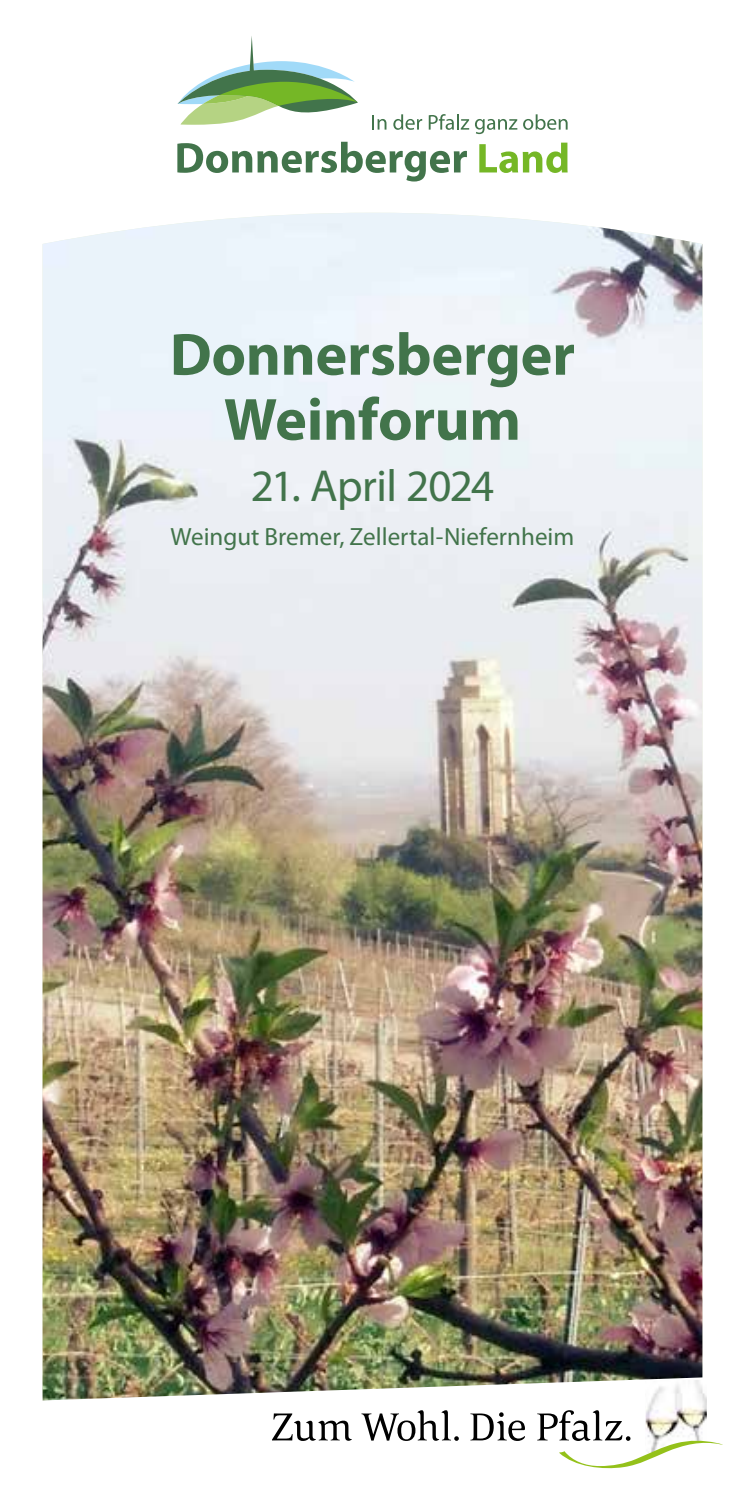
<style>
.page{position:relative;width:745px;height:1489px;background:#fff}
.page>*{position:absolute;margin:0;border:0;box-sizing:border-box;transform-origin:0 0}
.t1{font:700 60px/65px "Myriad Pro";letter-spacing:-.005em;color:#42744b;text-align:center}
.t2{font:45px "Myriad Pro";letter-spacing:-.02em;color:#42744b}
.t3{font:25px "Myriad Pro";color:#42744b}
</style>
<div class="page">
<img style="left:43px;top:213px;width:659px;height:1162px">
<svg style="left:372px;top:115px;width:14px;height:15px"></svg>
<svg style="left:393px;top:114px;width:29px;height:16px"></svg>
<svg style="left:428px;top:114px;width:139px;height:20px"></svg>
<svg style="left:177px;top:36px;width:180px;height:89px"></svg>
<svg style="left:177px;top:142px;width:289px;height:39px"></svg>
<svg style="left:479px;top:143px;width:88px;height:30px"></svg>
<img style="left:42px;top:1375px;width:665px;height:34px">
<img style="left:645px;top:1379px;width:61px;height:30px">
<svg style="left:272px;top:1409px;width:451px;height:60px"></svg>
<h1 class="t1" style="left:170px;top:320px;width:406px">Donnersberger<br>Weinforum</h1>
<h2 class="t2" style="left:250px;top:458px;width:245px">21. April 2024</h2>
<p class="t3" style="left:170px;top:521px;width:405px">Weingut Bremer, Zellertal-Niefernheim</p>
</div>
